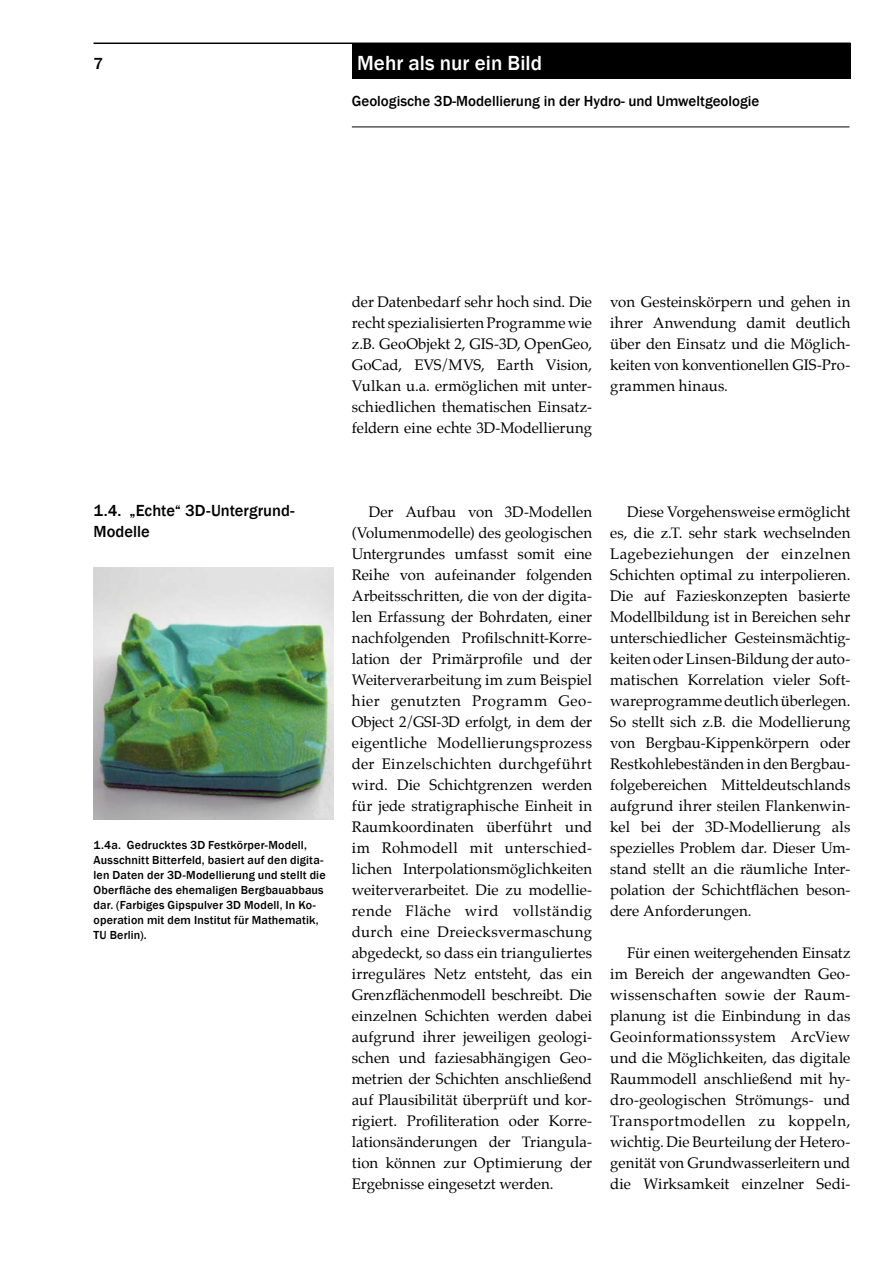
<style>
.page{position:relative;width:893px;height:1263px;background:#fff}
.page>*{position:absolute;margin:0;border:0;box-sizing:border-box;transform-origin:0 0}
.t1{font:500 21px "Franklin Gothic";color:#fff}
.t2{font:500 16.5px/21px "Franklin Gothic";color:#000}
.t3{font:15px/21px "Palatino";color:#000;text-align:justify}
.t4{font:500 15px "Franklin Gothic";color:#000}
.t5{font:500 12px/15px "Franklin Gothic";letter-spacing:.015em;color:#000}
</style>
<div class="page">
<hr style="left:94px;top:43px;width:756px;height:1px;background:#000">
<hr style="left:352px;top:127px;width:497px;height:1px;background:#000">
<div style="left:352px;top:43px;width:498px;height:36px;background:#000"></div>
<img style="left:94px;top:568px;width:240px;height:252px">
<p class="t2" style="left:94px;top:53px;width:11px">7</p>
<h1 class="t1" style="left:357px;top:50px;width:186px">Mehr als nur ein Bild</h1>
<p class="t4" style="left:352px;top:91px;width:409px">Geologische 3D-Modellierung in der Hydro- und Umweltgeologie</p>
<p class="t3" style="left:352px;top:291px;width:242px">der Datenbedarf sehr hoch sind. Die recht spezialisierten Programme wie z.B. GeoObjekt 2, GIS-3D, OpenGeo, GoCad, EVS/MVS, Earth Vision, Vulkan u.a. ermöglichen mit unter&shy;schiedlichen thematischen Einsatz&shy;feldern eine echte 3D-Modellierung</p>
<p class="t3" style="left:610px;top:291px;width:242px">von Gesteinskörpern und gehen in ihrer Anwendung damit deutlich über den Einsatz und die Möglich&shy;keiten von konventionellen GIS-Pro&shy;grammen hinaus.</p>
<p class="t2" style="left:94px;top:500px;width:202px">1.4. „Echte“ 3D-Untergrund-<br>Modelle</p>
<p class="t5" style="left:94px;top:838px;width:234px">1.4a. Gedrucktes 3D Festkörper-Modell, Ausschnitt Bitterfeld, basiert auf den digita&shy;len Daten der 3D-Modellierung und stellt die Oberfläche des ehemaligen Bergbauabbaus dar. (Farbiges Gipspulver 3D Modell, In Ko&shy;operation mit dem Institut für Mathematik, TU Berlin).</p>
<p class="t3" style="left:352px;top:501px;width:242px;text-indent:17px">Der Aufbau von 3D-Modellen (Volumenmodelle) des geologischen Untergrundes umfasst somit eine Reihe von aufeinander folgenden Arbeitsschritten, die von der digita&shy;len Erfassung der Bohrdaten, einer nachfolgenden Profilschnitt-Korre&shy;lation der Primärprofile und der Weiterverarbeitung im zum Beispiel hier genutzten Programm Geo-Object 2/GSI-3D erfolgt, in dem der eigentliche Modellierungsprozess der Einzelschichten durchgeführt wird. Die Schichtgrenzen werden für jede stratigraphische Einheit in Raumkoordinaten überführt und im Rohmodell mit unterschied&shy;lichen Interpolationsmöglichkeiten weiterverarbeitet. Die zu modellie&shy;rende Fläche wird vollständig durch eine Dreiecksvermaschung abgedeckt, so dass ein trianguliertes irreguläres Netz entsteht, das ein Grenzflächenmodell beschreibt. Die einzelnen Schichten werden dabei aufgrund ihrer jeweiligen geologi&shy;schen und faziesabhängigen Geo&shy;metrien der Schichten anschließend auf Plausibilität überprüft und kor&shy;rigiert. Profiliteration oder Korre&shy;lationsänderungen der Triangula&shy;tion können zur Optimierung der Ergebnisse eingesetzt werden.</p>
<p class="t3" style="left:610px;top:501px;width:242px;text-indent:17px">Diese Vorgehensweise ermöglicht es, die z.T. sehr stark wechselnden Lagebeziehungen der einzelnen Schichten optimal zu interpolieren.<br>Die auf Fazieskonzepten basierte Modellbildung ist in Bereichen sehr unterschiedlicher Gesteinsmächtig&shy;keiten oder Linsen-Bildung der auto&shy;matischen Korrelation vieler Soft&shy;wareprogramme deutlich überlegen.<br>So stellt sich z.B. die Modellierung von Bergbau-Kippenkörpern oder Restkohlebeständen in den Bergbau&shy;folgebereichen Mitteldeutschlands aufgrund ihrer steilen Flankenwin&shy;kel bei der 3D-Modellierung als spezielles Problem dar. Dieser Um&shy;stand stellt an die räumliche Inter&shy;polation der Schichtflächen beson&shy;dere Anforderungen.</p>
<p class="t3" style="left:610px;top:942px;width:242px;text-indent:17px">Für einen weitergehenden Einsatz im Bereich der angewandten Geo&shy;wissenschaften sowie der Raum&shy;planung ist die Einbindung in das Geoinformationssystem ArcView und die Möglichkeiten, das digitale Raummodell anschließend mit hy&shy;dro-geologischen Strömungs- und Transportmodellen zu koppeln, wichtig. Die Beurteilung der Hetero&shy;genität von Grundwasserleitern und die Wirksamkeit einzelner Sedi-</p>
</div>
